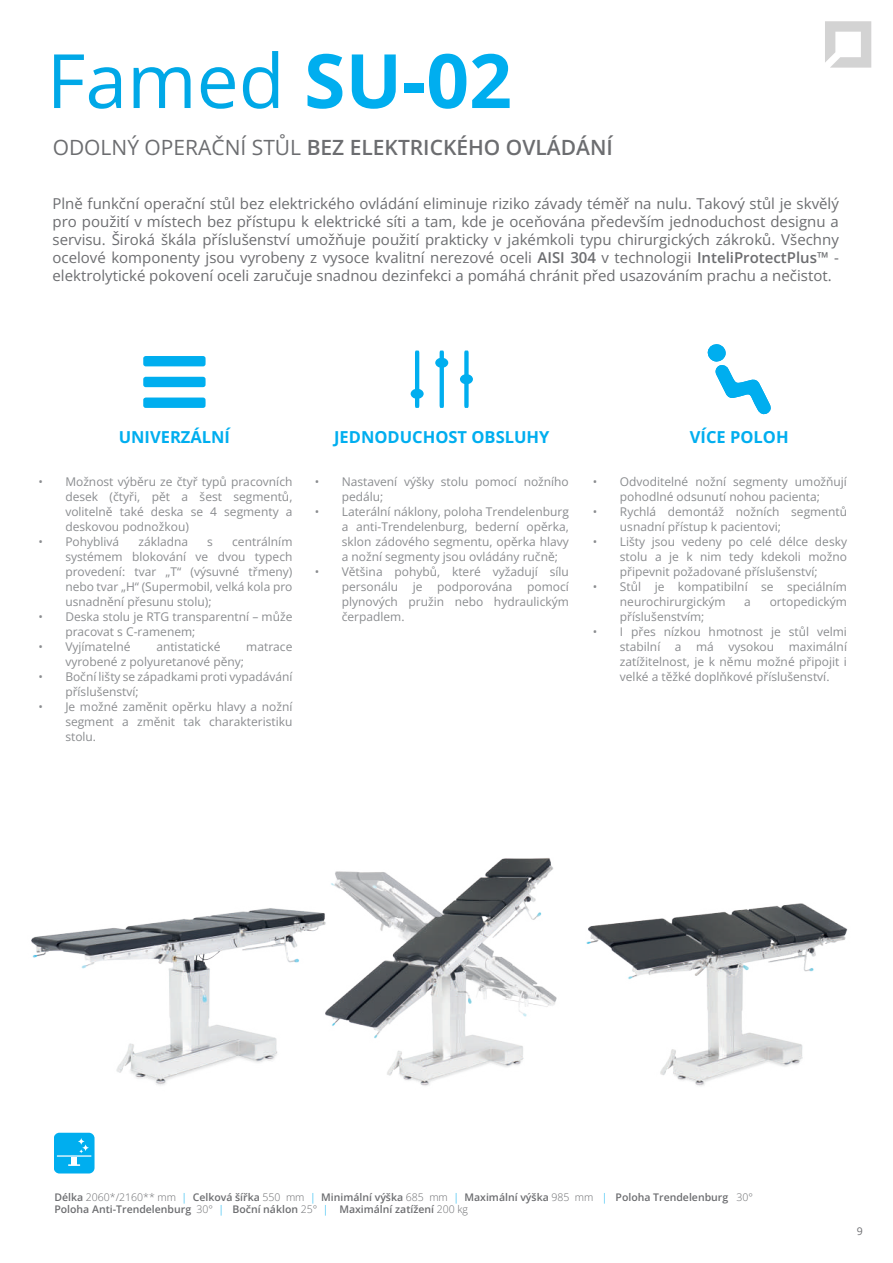
<style>
.page{position:relative;width:893px;height:1263px;background:#fff}
.page>*{position:absolute;margin:0;border:0;box-sizing:border-box;transform-origin:0 0}
.t1{font:75px "Open Sans";color:#00a8e7}
.t2{font:600 21px "Open Sans";color:#6c6d70}
.t3{font:700 16.5px "Open Sans";color:#00aeef}
.t4{font:15px/18px "Open Sans";color:#6c6d70;text-align:justify}
.t5{font:12px/15px "Open Sans";color:#8a8c8f;text-align:justify}
.t6{font:600 10.5px/12.6px "Open Sans";color:#6c6d70}
.t7{font:10.5px "Open Sans";color:#6c6d70}
.s1{font-weight:700;color:#00aeef}
.s2{font-weight:400}
.s3{font-weight:600}
.s4{font-weight:400;color:#00aeef}
</style>
<div class="page">
<svg style="left:825px;top:21px;width:46px;height:47px"></svg>
<img style="left:611px;top:903px;width:237px;height:183px">
<div style="left:54px;top:1133px;width:41px;height:40px;background:#00aeef;border-radius:6px"></div>
<hr style="left:57px;top:1155px;width:34px;height:2px;background:#fff">
<div style="left:71px;top:1157px;width:6px;height:7px;background:#fff"></div>
<svg style="left:68px;top:1164px;width:12px;height:2px"></svg>
<svg style="left:78px;top:1138px;width:11px;height:15px"></svg>
<svg style="left:415px;top:350px;width:4px;height:58px"></svg>
<svg style="left:440px;top:350px;width:4px;height:58px"></svg>
<svg style="left:464px;top:350px;width:5px;height:58px"></svg>
<div style="left:411px;top:389px;width:13px;height:10px;background:#00aeef;border-radius:50%"></div>
<div style="left:435px;top:358px;width:13px;height:10px;background:#00aeef;border-radius:50%"></div>
<div style="left:460px;top:374px;width:13px;height:10px;background:#00aeef;border-radius:50%"></div>
<svg style="left:143px;top:377px;width:63px;height:10px"></svg>
<svg style="left:143px;top:356px;width:63px;height:10px"></svg>
<svg style="left:143px;top:397px;width:63px;height:11px"></svg>
<svg style="left:707px;top:344px;width:64px;height:71px"></svg>
<img style="left:369px;top:858px;width:242px;height:228px">
<img style="left:31px;top:871px;width:338px;height:214px">
<h1 class="t1" style="left:47px;top:29px;width:467px">Famed <span class="s1">SU-02</span></h1>
<h2 class="t2" style="left:53px;top:133px;width:562px"><span class="s2">ODOLNÝ OPERAČNÍ STŮL</span> BEZ ELEKTRICKÉHO OVLÁDÁNÍ</h2>
<p class="t4" style="left:53px;top:194px;width:788px">Plně funkční operační stůl bez elektrického ovládání eliminuje riziko závady téměř na nulu. Takový stůl je skvělý pro použití v místech bez přístupu k elektrické síti a tam, kde je oceňována především jednoduchost designu a servisu. Široká škála příslušenství umožňuje použití prakticky v jakémkoli typu chirurgických zákroků. Všechny ocelové komponenty jsou vyrobeny z vysoce kvalitní nerezové oceli <span class="s3">AISI 304</span> v technologii <span class="s3">InteliProtectPlus™</span> - elektrolytické pokovení oceli zaručuje snadnou dezinfekci a pomáhá chránit před usazováním prachu a nečistot.</p>
<h3 class="t3" style="left:119px;top:426px;width:113px">UNIVERZÁLNÍ</h3>
<h3 class="t3" style="left:334px;top:426px;width:217px">JEDNODUCHOST OBSLUHY</h3>
<h3 class="t3" style="left:690px;top:426px;width:100px">VÍCE POLOH</h3>
<p class="t5" style="left:342px;top:474px;width:229px;text-indent:-27px">• Nastavení výšky stolu pomocí nožního pedálu;</p>
<p class="t5" style="left:342px;top:504px;width:229px;text-indent:-27px">• Laterální náklony, poloha Trendelenburg a anti-Trendelenburg, bederní opěrka, sklon zádového segmentu, opěrka hlavy a nožní segmenty jsou ovládány ručně;</p>
<p class="t5" style="left:342px;top:564px;width:229px;text-indent:-27px">• Většina pohybů, které vyžadují sílu personálu je podporována pomocí plynových pružin nebo hydraulickým čerpadlem.</p>
<p class="t5" style="left:65px;top:474px;width:229px;text-indent:-27px">• Možnost výběru ze čtyř typů pracovních desek (čtyři, pět a šest segmentů, volitelně také deska se 4 segmenty a deskovou podnožkou)</p>
<p class="t5" style="left:38px;top:534px;width:82px">• Pohyblivá</p>
<p class="t5" style="left:138px;top:534px;width:51px">základna</p>
<p class="t5" style="left:207px;top:534px;width:7px">s</p>
<p class="t5" style="left:593px;top:474px;width:256px;text-align:center">• Odvoditelné nožní segmenty umožňují pohodlné odsunutí nohou pacienta;</p>
<p class="t5" style="left:620px;top:504px;width:229px;text-indent:-27px">• Rychlá demontáž nožních segmentů usnadní přístup k pacientovi;</p>
<p class="t5" style="left:620px;top:534px;width:229px;text-indent:-27px">• Lišty jsou vedeny po celé délce desky stolu a je k nim tedy kdekoli možno připevnit požadované příslušenství;</p>
<p class="t5" style="left:620px;top:579px;width:229px;text-indent:-27px">• Stůl je kompatibilní se speciálním neurochirurgickým</p>
<p class="t5" style="left:65px;top:534px;width:229px;text-indent:167px">centrálním systémem blokování ve dvou typech provedení: tvar „T“ (výsuvné třmeny) nebo tvar „H“ (Supermobil, velká kola pro usnadnění přesunu stolu);</p>
<p class="t5" style="left:65px;top:609px;width:229px;text-indent:-27px">• Deska stolu je RTG transparentní – může pracovat s C-ramenem;</p>
<p class="t5" style="left:38px;top:639px;width:94px">• Vyjímatelné</p>
<p class="t5" style="left:156px;top:639px;width:66px">antistatické</p>
<p class="t5" style="left:246px;top:639px;width:48px">matrace</p>
<p class="t5" style="left:65px;top:654px;width:180px">vyrobené z polyuretanové pěny;</p>
<p class="t5" style="left:65px;top:669px;width:229px;text-indent:-27px">• Boční lišty se západkami proti vypadávání příslušenství;</p>
<p class="t5" style="left:65px;top:699px;width:229px;text-indent:-27px">• Je možné zaměnit opěrku hlavy a nožní segment a změnit tak charakteristiku stolu.</p>
<p class="t5" style="left:744px;top:594px;width:8px">a</p>
<p class="t5" style="left:770px;top:594px;width:79px">ortopedickým</p>
<p class="t5" style="left:620px;top:609px;width:86px">příslušenstvím;</p>
<p class="t5" style="left:620px;top:624px;width:229px;text-indent:-27px">• I přes nízkou hmotnost je stůl velmi stabilní a má vysokou maximální zatížitelnost, je k němu možné připojit i velké a těžké doplňkové příslušenství.</p>
<p class="t6" style="left:54px;top:1190px;width:700px">Délka <span class="s2">2060*/2160** mm</span> <span class="s4">|</span> Celková šířka <span class="s2">550 mm</span> <span class="s4">|</span> Minimální výška <span class="s2">685 mm</span> <span class="s4">|</span> Maximální výška <span class="s2">985 mm</span> <span class="s4">|</span> Poloha Trendelenburg <span class="s2">30°<br></span>Poloha Anti-Trendelenburg <span class="s2">30°</span> <span class="s4">|</span> Boční náklon <span class="s2">25°</span> <span class="s4">|</span> Maximální zatížení <span class="s2">200 kg</span></p>
<p class="t7" style="left:857px;top:1224px;width:8px">9</p>
</div>
